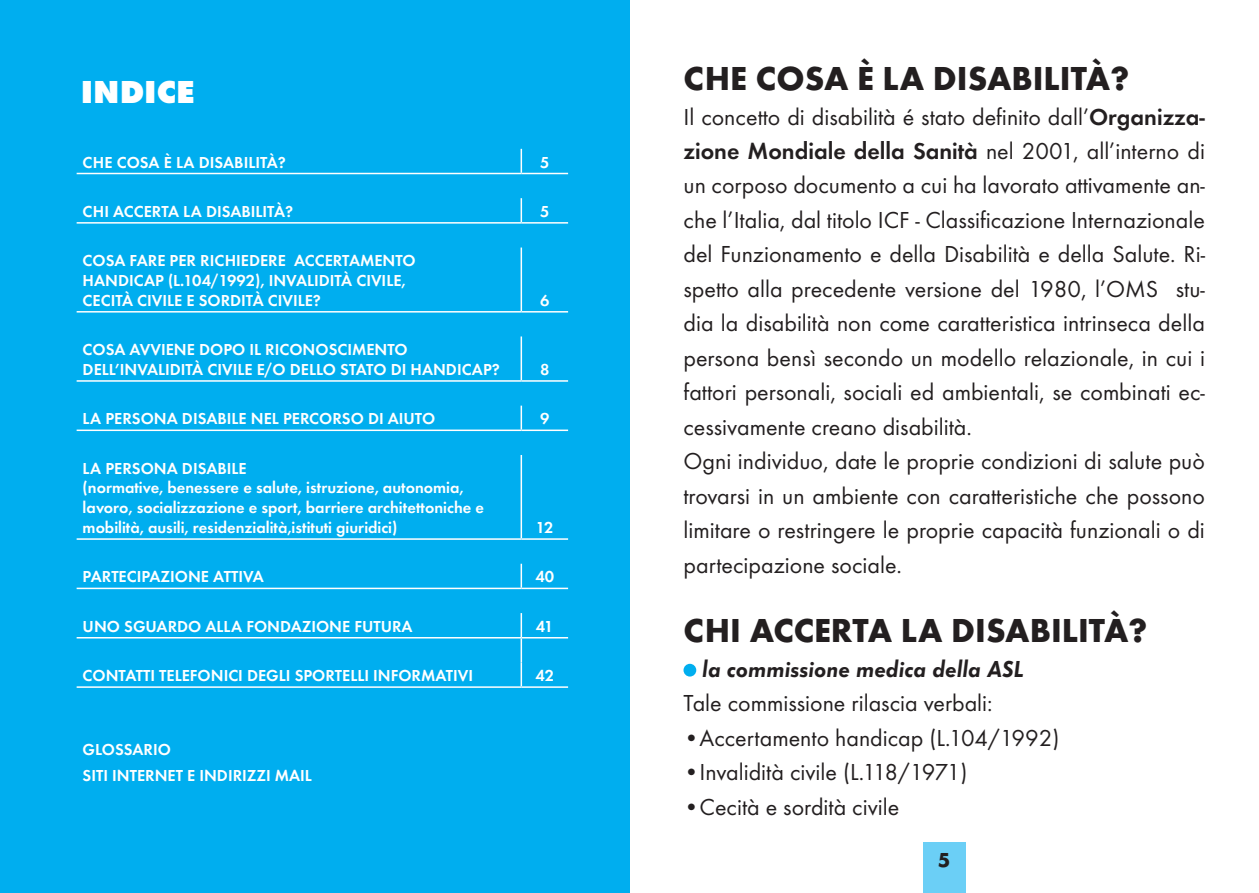
<style>
.page{position:relative;width:1259px;height:893px;background:#fff}
.page>*{position:absolute;margin:0;border:0;box-sizing:border-box;transform-origin:0 0}
.t1{font:700 34.5px "Futura T";color:#231f20}
.t2{font:800 33px "Futura T";color:#fff}
.t3{font:24px/34.5px "Futura T";color:#231f20}
.t4{font:italic 600 24px "Futura T";color:#231f20}
.t5{font:700 21px "Futura T";color:#231f20}
.t6{font:600 16.5px/19.8px "Futura T";color:#fff}
.s1{font-weight:600}
</style>
<div class="page">
<div style="left:923px;top:842px;width:42px;height:51px;background:#6bcff6"></div>
<div style="left:0;top:0;width:629px;height:893px;background:#00aeef"></div>
<div style="left:683px;top:664px;width:13px;height:13px;background:#00aeef;border-radius:50%"></div>
<hr style="left:520px;top:198px;width:2px;height:24px;background:#fff">
<hr style="left:77px;top:222px;width:444px;height:2px;background:#fff">
<hr style="left:521px;top:222px;width:47px;height:2px;background:#fff">
<hr style="left:520px;top:248px;width:2px;height:63px;background:#fff">
<hr style="left:77px;top:311px;width:444px;height:2px;background:#fff">
<hr style="left:521px;top:311px;width:47px;height:2px;background:#fff">
<hr style="left:520px;top:336px;width:2px;height:44px;background:#fff">
<hr style="left:77px;top:380px;width:444px;height:2px;background:#fff">
<hr style="left:521px;top:380px;width:47px;height:2px;background:#fff">
<hr style="left:520px;top:406px;width:2px;height:24px;background:#fff">
<hr style="left:77px;top:430px;width:444px;height:1px;background:#fff">
<hr style="left:521px;top:430px;width:47px;height:1px;background:#fff">
<hr style="left:520px;top:455px;width:2px;height:83px;background:#fff">
<hr style="left:77px;top:538px;width:444px;height:2px;background:#fff">
<hr style="left:521px;top:538px;width:47px;height:2px;background:#fff">
<hr style="left:520px;top:564px;width:2px;height:24px;background:#fff">
<hr style="left:77px;top:588px;width:444px;height:1px;background:#fff">
<hr style="left:521px;top:588px;width:47px;height:1px;background:#fff">
<hr style="left:520px;top:613px;width:2px;height:24px;background:#fff">
<hr style="left:77px;top:637px;width:444px;height:1px;background:#fff">
<hr style="left:521px;top:637px;width:47px;height:1px;background:#fff">
<hr style="left:520px;top:638px;width:2px;height:24px;background:#fff">
<hr style="left:520px;top:662px;width:2px;height:24px;background:#fff">
<hr style="left:77px;top:686px;width:444px;height:2px;background:#fff">
<hr style="left:521px;top:686px;width:47px;height:2px;background:#fff">
<hr style="left:520px;top:149px;width:2px;height:24px;background:#fff">
<hr style="left:77px;top:173px;width:444px;height:1px;background:#fff">
<hr style="left:521px;top:173px;width:47px;height:1px;background:#fff">
<h2 class="t2" style="left:81px;top:72px;width:115px">INDICE</h2>
<p class="t6" style="left:83px;top:152px;width:205px">CHE COSA È LA DISABILITÀ?</p>
<p class="t6" style="left:540px;top:152px;width:11px">5</p>
<p class="t6" style="left:83px;top:201px;width:212px">CHI ACCERTA LA DISABILITÀ?</p>
<p class="t6" style="left:540px;top:201px;width:11px">5</p>
<p class="t6" style="left:83px;top:251px;width:335px">COSA FARE PER RICHIEDERE ACCERTAMENTO<br>HANDICAP (L.104/1992), INVALIDITÀ CIVILE,<br>CECITÀ CIVILE E SORDITÀ CIVILE?</p>
<p class="t6" style="left:540px;top:290px;width:11px">6</p>
<p class="t6" style="left:83px;top:340px;width:419px">COSA AVVIENE DOPO IL RICONOSCIMENTO<br>DELL’INVALIDITÀ CIVILE E/O DELLO STATO DI HANDICAP?</p>
<p class="t6" style="left:540px;top:359px;width:11px">8</p>
<p class="t6" style="left:83px;top:409px;width:354px">LA PERSONA DISABILE NEL PERCORSO DI AIUTO</p>
<p class="t6" style="left:540px;top:409px;width:11px">9</p>
<p class="t6" style="left:83px;top:458px;width:403px">LA PERSONA DISABILE<br>(normative, benessere e salute, istruzione, autonomia, lavoro, socializzazione e sport, barriere architettoniche e mobilità, ausili, residenzialità,istituti giuridici)</p>
<p class="t6" style="left:536px;top:517px;width:19px">12</p>
<p class="t6" style="left:83px;top:567px;width:183px">PARTECIPAZIONE ATTIVA</p>
<p class="t6" style="left:535px;top:567px;width:20px">40</p>
<p class="t6" style="left:83px;top:616px;width:331px">UNO SGUARDO ALLA FONDAZIONE FUTURA</p>
<p class="t6" style="left:536px;top:616px;width:19px">41</p>
<p class="t6" style="left:83px;top:665px;width:392px">CONTATTI TELEFONICI DEGLI SPORTELLI INFORMATIVI</p>
<p class="t6" style="left:535px;top:665px;width:20px">42</p>
<p class="t6" style="left:83px;top:736px;width:231px;line-height:26px">GLOSSARIO<br>SITI INTERNET E INDIRIZZI MAIL</p>
<h1 class="t1" style="left:683px;top:58px;width:447px">CHE COSA È LA DISABILITÀ?</h1>
<p class="t3" style="left:683px;top:99px;width:523px">Il concetto di disabilità é stato definito dall’<span class="s1">Organizza&shy;zione Mondiale della Sanità</span> nel 2001, all’interno di un corposo documento a cui ha lavorato attivamente an&shy;che l’Italia, dal titolo ICF - Classificazione Internazionale del Funzionamento e della Disabilità e della Salute. Ri&shy;spetto alla precedente versione del 1980, l’OMS stu&shy;dia la disabilità non come caratteristica intrinseca della persona bensì secondo un modello relazionale, in cui i fattori personali, sociali ed ambientali, se combinati ec&shy;cessivamente creano disabilità.<br>Ogni individuo, date le proprie condizioni di salute può trovarsi in un ambiente con caratteristiche che possono limitare o restringere le proprie capacità funzionali o di partecipazione sociale.</p>
<h1 class="t1" style="left:683px;top:610px;width:465px">CHI ACCERTA LA DISABILITÀ?</h1>
<p class="t4" style="left:702px;top:655px;width:323px">la commissione medica della ASL</p>
<p class="t3" style="left:683px;top:686px;width:311px">Tale commissione rilascia verbali:</p>
<p class="t3" style="left:683px;top:720px;width:377px">•Accertamento handicap (L.104/1992)</p>
<p class="t3" style="left:683px;top:755px;width:286px">•Invalidità civile (L.118/1971)</p>
<p class="t3" style="left:683px;top:789px;width:217px">•Cecità e sordità civile</p>
<p class="t5" style="left:938px;top:847px;width:14px">5</p>
</div>
